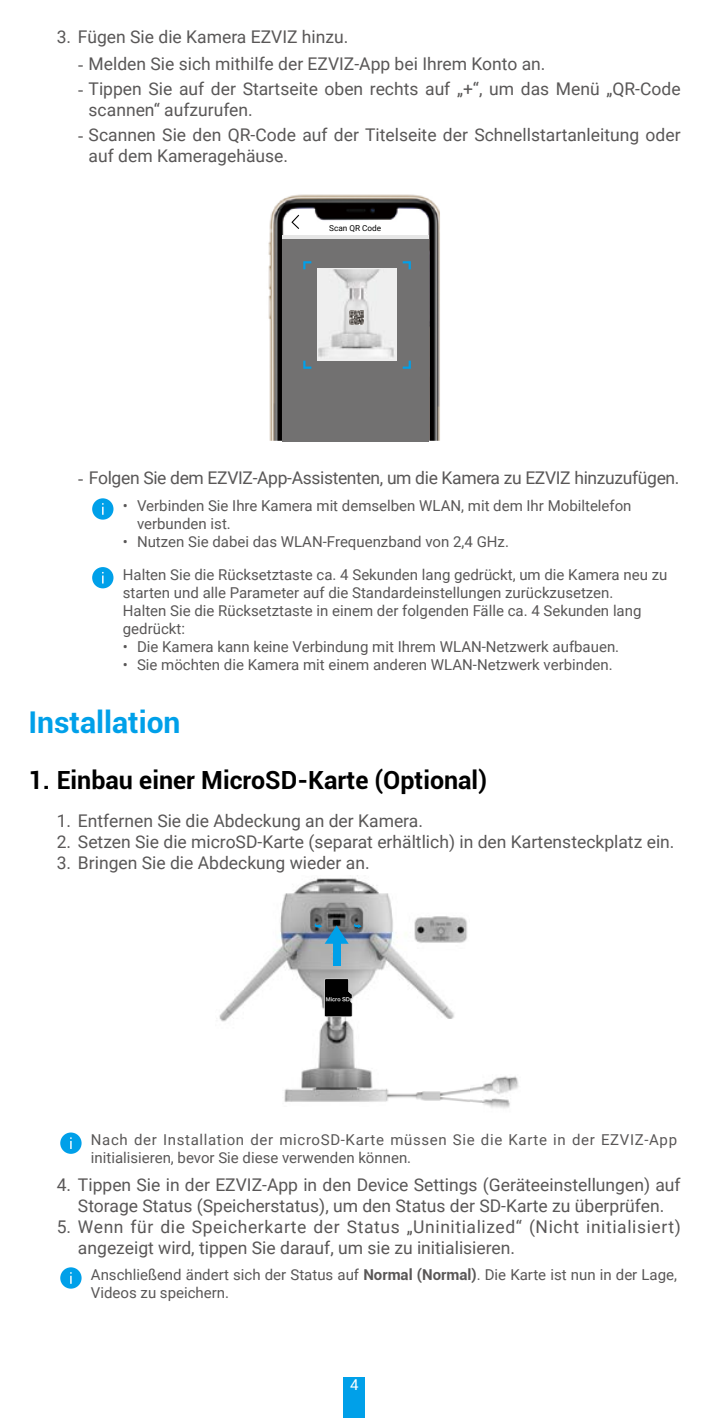
<style>
.page{position:relative;width:709px;height:1418px;background:#fff}
.page>*{position:absolute;margin:0;border:0;box-sizing:border-box;transform-origin:0 0}
.t1{font:700 30px "Roboto";color:#00a0e9}
.t2{font:700 25px "Roboto";color:#000}
.t3{font:17.5px/21px "Roboto";color:#595757}
.t4{font:17.5px/21px "Roboto";letter-spacing:.035em;color:#595757}
.t5{font:17.5px "Roboto";letter-spacing:-.02em;color:#595757}
.t6{font:15px/18px "Roboto";color:#595757}
.t7{font:15px/18px "Roboto";letter-spacing:.045em;color:#595757}
.t8{font:15px "Roboto";color:#fff}
.t9{font:8.25px "Roboto";color:#000}
.t10{font:5px "FZLTCHJW GB1 0";color:#fff}
.s1{font-family:"Times New Roman"}
.s2{font-weight:700}
</style>
<div class="page">
<div style="left:344px;top:1376px;width:21px;height:41px;background:#00a0e9"></div>
<img style="left:268px;top:194px;width:172px;height:247px">
<div style="left:283px;top:239px;width:146px;height:202px;background:#727171"></div>
<hr style="left:283px;top:235px;width:146px;height:4px;background:#e6e6e6">
<svg style="left:291px;top:215px;width:8px;height:14px"></svg>
<div style="left:317px;top:269px;width:80px;height:92px;background:#efefef"></div>
<svg style="left:303px;top:261px;width:8px;height:8px"></svg>
<svg style="left:403px;top:261px;width:8px;height:8px"></svg>
<svg style="left:303px;top:361px;width:8px;height:8px"></svg>
<svg style="left:403px;top:361px;width:8px;height:8px"></svg>
<img style="left:318px;top:269px;width:76px;height:88px">
<img style="left:349px;top:310px;width:15px;height:15px">
<div style="left:92px;top:498px;width:21px;height:21px;background:#00a0e9;border-radius:50%"></div>
<svg style="left:102px;top:503px;width:2px;height:12px"></svg>
<div style="left:92px;top:567px;width:21px;height:21px;background:#00a0e9;border-radius:50%"></div>
<svg style="left:102px;top:572px;width:2px;height:11px"></svg>
<img style="left:469px;top:1076px;width:50px;height:33px">
<img style="left:219px;top:875px;width:248px;height:227px">
<img style="left:386px;top:1067px;width:83px;height:35px">
<svg style="left:324px;top:978px;width:28px;height:39px"></svg>
<div style="left:333px;top:943px;width:7px;height:23px;background:#00a0e9"></div>
<svg style="left:315px;top:922px;width:33px;height:21px"></svg>
<svg style="left:354px;top:922px;width:8px;height:6px"></svg>
<div style="left:60px;top:1132px;width:22px;height:21px;background:#00a0e9;border-radius:50%"></div>
<svg style="left:70px;top:1137px;width:2px;height:11px"></svg>
<div style="left:60px;top:1267px;width:22px;height:21px;background:#00a0e9;border-radius:50%"></div>
<svg style="left:70px;top:1272px;width:2px;height:11px"></svg>
<p class="t3" style="left:57px;top:26px;width:293px">3. Fügen Sie die Kamera EZVIZ hinzu.</p>
<p class="t3" style="left:78px;top:53px;width:469px"><span class="s1">-</span> Melden Sie sich mithilfe der EZVIZ-App bei Ihrem Konto an.</p>
<p class="t3" style="left:89px;top:78px;width:593px;text-indent:-11px"><span class="s1">-</span> Tippen Sie auf der Startseite oben rechts auf „+“, um das Menü „QR-Code scannen“ aufzurufen.</p>
<p class="t3" style="left:89px;top:123px;width:593px;text-indent:-11px"><span class="s1">-</span> Scannen Sie den QR-Code auf der Titelseite der Schnellstartanleitung oder auf dem Kameragehäuse.</p>
<p class="t9" style="left:329px;top:222px;width:54px">Scan QR Code</p>
<p class="t5" style="left:78px;top:465px;width:603px"><span class="s1">-</span> Folgen Sie dem EZVIZ-App-Assistenten, um die Kamera zu EZVIZ hinzuzufügen.</p>
<p class="t6" style="left:137px;top:496px;width:496px;text-indent:-14px">• Verbinden Sie Ihre Kamera mit demselben WLAN, mit dem Ihr Mobiltelefon verbunden ist.</p>
<p class="t6" style="left:123px;top:525px;width:546px;line-height:32.8px">• Nutzen Sie dabei das WLAN-Frequenzband von 2,4 GHz.<br>Halten Sie die Rücksetztaste ca. 4 Sekunden lang gedrückt, um die Kamera neu zu</p>
<p class="t6" style="left:123px;top:583px;width:520px">starten und alle Parameter auf die Standardeinstellungen zurückzusetzen.<br>Halten Sie die Rücksetztaste in einem der folgenden Fälle ca. 4 Sekunden lang gedrückt:</p>
<p class="t6" style="left:123px;top:637px;width:498px">• Die Kamera kann keine Verbindung mit Ihrem WLAN-Netzwerk aufbauen.</p>
<p class="t6" style="left:123px;top:655px;width:491px">• Sie möchten die Kamera mit einem anderen WLAN-Netzwerk verbinden.</p>
<h1 class="t1" style="left:28px;top:701px;width:154px">Installation</h1>
<h2 class="t2" style="left:28px;top:762px;width:460px">1. Einbau einer MicroSD-Karte (Optional)</h2>
<p class="t3" style="left:57px;top:809px;width:368px">1. Entfernen Sie die Abdeckung an der Kamera.</p>
<p class="t3" style="left:57px;top:830px;width:619px">2. Setzen Sie die microSD-Karte (separat erhältlich) in den Kartensteckplatz ein.</p>
<p class="t3" style="left:57px;top:851px;width:314px">3. Bringen Sie die Abdeckung wieder an.</p>
<p class="t10" style="left:326px;top:996px;width:26px">Micro SD</p>
<p class="t7" style="left:91px;top:1130px;width:587px">Nach der Installation der microSD-Karte müssen Sie die Karte in der EZVIZ-App initialisieren, bevor Sie diese verwenden können.</p>
<p class="t3" style="left:57px;top:1173px;width:625px;text-align:center">4. Tippen Sie in der EZVIZ-App in den Device Settings (Geräteeinstellungen) auf<br>Storage Status (Speicherstatus), um den Status der SD-Karte zu überprüfen.</p>
<p class="t4" style="left:78px;top:1215px;width:604px;text-indent:-21px">5. Wenn für die Speicherkarte der Status „Uninitialized“ (Nicht initialisiert) angezeigt wird, tippen Sie darauf, um sie zu initialisieren.</p>
<p class="t6" style="left:91px;top:1265px;width:587px">Anschließend ändert sich der Status auf <span class="s2">Normal (Normal)</span>. Die Karte ist nun in der Lage,<br>Videos zu speichern.</p>
<p class="t8" style="left:350px;top:1373px;width:10px">4</p>
</div>
